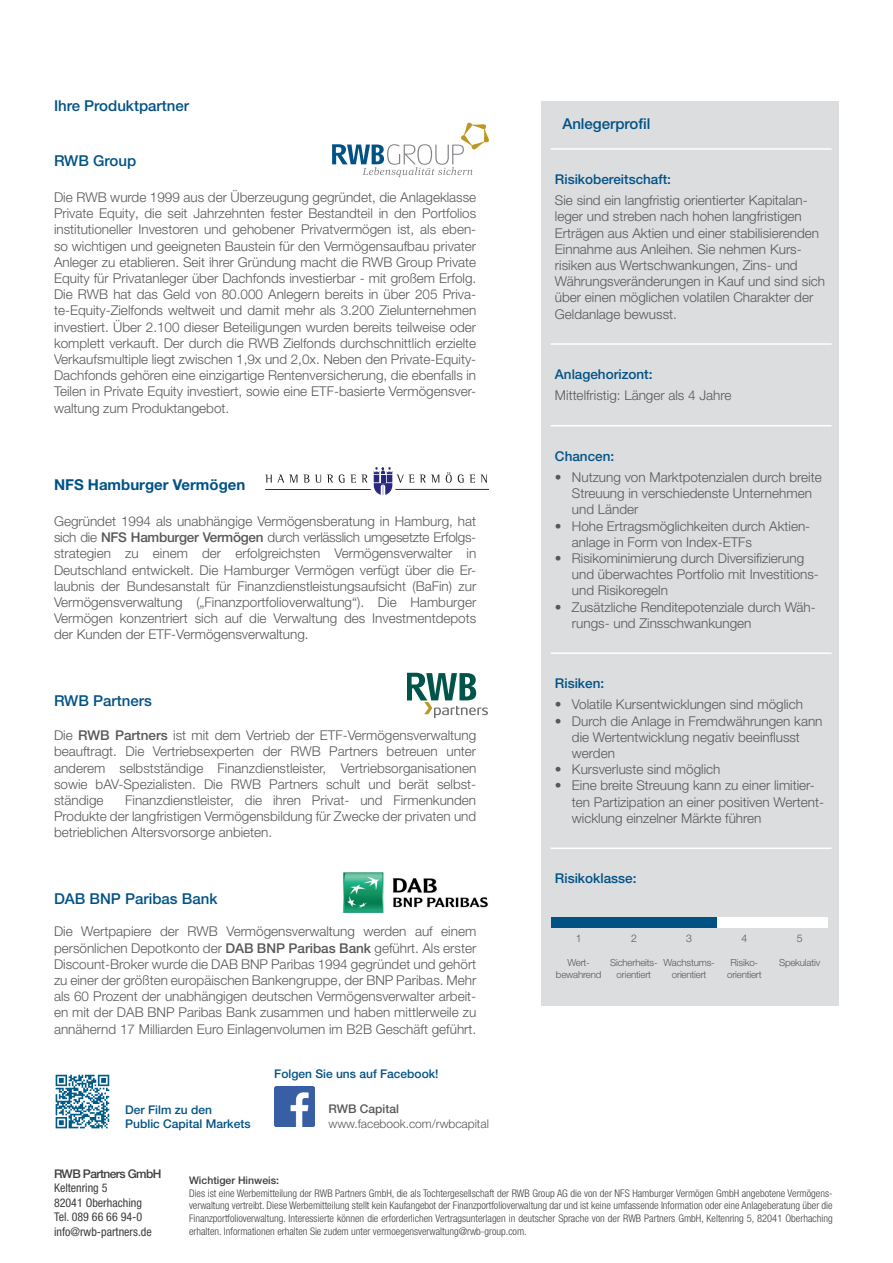
<style>
.page{position:relative;width:893px;height:1263px;background:#fff}
.page>*{position:absolute;margin:0;border:0;box-sizing:border-box;transform-origin:0 0}
.t1{font:500 15px "Helvetica Neue LT Pro";color:#005285}
.t2{font:700 15px "Helvetica Neue LT Pro";color:#005285}
.t3{font:300 13.5px/16.2px "Helvetica Neue LT Pro";color:#57585a}
.t4{font:500 13.5px "Helvetica Neue LT Pro";color:#005285}
.t5{font:condensed 12px/14.4px "Helvetica Neue LT Pro";color:#3e3e3f}
.t6{font:500 12px/13.5px "Helvetica Neue LT Pro";color:#005285}
.t7{font:300 12px "Helvetica Neue LT Pro";color:#57585a}
.t8{font:500 12px "Helvetica Neue LT Pro";letter-spacing:-.05em;color:#3e3e3f}
.t9{font:500 12px "Helvetica Neue LT Pro";color:#57585a}
.t10{font:300 condensed 10.5px/12.6px "Helvetica Neue LT Pro";color:#3e3e3f;text-align:justify}
.t11{font:500 10.5px "Helvetica Neue LT Pro";color:#3e3e3f}
.t12{font:300 10.5px "Helvetica Neue LT Pro";color:#57585a}
.t13{font:300 9.75px/11.7px "Helvetica Neue LT Pro";letter-spacing:-.02em;color:#57585a;text-align:center}
.s1{font-weight:500}
</style>
<div class="page">
<div style="left:541px;top:101px;width:298px;height:905px;background:#dcdddf"></div>
<hr style="left:551px;top:148px;width:280px;height:2px;background:#fff">
<hr style="left:551px;top:343px;width:280px;height:2px;background:#fff">
<hr style="left:551px;top:425px;width:280px;height:1px;background:#fff">
<hr style="left:551px;top:652px;width:280px;height:2px;background:#fff">
<hr style="left:551px;top:847px;width:280px;height:2px;background:#fff">
<div style="left:551px;top:917px;width:276px;height:11px;background:#fff"></div>
<div style="left:551px;top:917px;width:166px;height:11px;background:#005285"></div>
<svg style="left:408px;top:673px;width:80px;height:45px"></svg>
<img style="left:343px;top:872px;width:145px;height:40px">
<svg style="left:332px;top:123px;width:157px;height:54px"></svg>
<hr style="left:265px;top:489px;width:106px;height:1px;background:#292780">
<hr style="left:395px;top:489px;width:94px;height:1px;background:#292780">
<svg style="left:265px;top:475px;width:7px;height:8px"></svg>
<svg style="left:278px;top:475px;width:19px;height:8px"></svg>
<svg style="left:304px;top:475px;width:5px;height:8px"></svg>
<svg style="left:315px;top:475px;width:6px;height:8px"></svg>
<svg style="left:327px;top:475px;width:6px;height:8px"></svg>
<svg style="left:339px;top:474px;width:5px;height:9px"></svg>
<svg style="left:351px;top:475px;width:16px;height:8px"></svg>
<svg style="left:420px;top:475px;width:19px;height:8px"></svg>
<svg style="left:446px;top:472px;width:6px;height:11px"></svg>
<svg style="left:458px;top:474px;width:29px;height:9px"></svg>
<svg style="left:373px;top:467px;width:41px;height:28px"></svg>
<svg style="left:55px;top:1074px;width:55px;height:55px"></svg>
<svg style="left:56px;top:1075px;width:53px;height:53px"></svg>
<img style="left:274px;top:1086px;width:40px;height:41px">
<p class="t1" style="left:54px;top:97px;width:137px">Ihre Produktpartner</p>
<p class="t1" style="left:54px;top:152px;width:84px">RWB Group</p>
<p class="t3" style="left:54px;top:189px;width:424px;text-align:justify">Die RWB wurde 1999 aus der Überzeugung gegründet, die Anlageklasse Private Equity, die seit Jahrzehnten fester Bestandteil in den Portfolios institutioneller Investoren und gehobener Privatvermögen ist, als eben&shy;so wichtigen und geeigneten Baustein für den Vermögensaufbau privater Anleger zu etablieren. Seit ihrer Gründung macht die RWB Group Private Equity für Privatanleger über Dachfonds investierbar - mit großem Erfolg.<br>Die RWB hat das Geld von 80.000 Anlegern bereits in über 205 Priva&shy;te-Equity-Zielfonds weltweit und damit mehr als 3.200 Zielunternehmen investiert. Über 2.100 dieser Beteiligungen wurden bereits teilweise oder komplett verkauft. Der durch die RWB Zielfonds durchschnittlich erzielte Verkaufsmultiple liegt zwischen 1,9x und 2,0x. Neben den Private-Equity-Dachfonds gehören eine einzigartige Rentenversicherung, die ebenfalls in Teilen in Private Equity investiert, sowie eine ETF-basierte Vermögensver&shy;waltung zum Produktangebot.</p>
<p class="t2" style="left:54px;top:475px;width:193px">NFS Hamburger Vermögen</p>
<p class="t3" style="left:54px;top:513px;width:424px;text-align:justify">Gegründet 1994 als unabhängige Vermögensberatung in Hamburg, hat sich die <span class="s1">NFS Hamburger Vermögen</span> durch verlässlich umgesetzte Erfolgs&shy;strategien zu einem der erfolgreichsten Vermögensverwalter in Deutschland entwickelt. Die Hamburger Vermögen verfügt über die Er&shy;laubnis der Bundesanstalt für Finanzdienstleistungsaufsicht (BaFin) zur Vermögensverwaltung („Finanzportfolioverwaltung“). Die Hamburger Vermögen konzentriert sich auf die Verwaltung des Investmentdepots der Kunden der ETF-Vermögensverwaltung.</p>
<p class="t1" style="left:54px;top:692px;width:99px">RWB Partners</p>
<p class="t3" style="left:54px;top:727px;width:424px;text-align:justify">Die <span class="s1">RWB Partners</span> ist mit dem Vertrieb der ETF-Vermögensverwaltung beauftragt. Die Vertriebsexperten der RWB Partners betreuen unter anderem selbstständige Finanzdienstleister, Vertriebsorganisationen sowie bAV-Spezialisten. Die RWB Partners schult und berät selbst&shy;ständige</p>
<p class="t3" style="left:54px;top:792px;width:424px;text-align:justify;text-indent:71px">Finanzdienstleister, die ihren Privat- und Firmenkunden Produkte der langfristigen Vermögensbildung für Zwecke der privaten und betrieblichen Altersvorsorge anbieten.</p>
<p class="t1" style="left:54px;top:890px;width:165px">DAB BNP Paribas Bank</p>
<p class="t3" style="left:54px;top:923px;width:424px;text-align:justify">Die Wertpapiere der RWB Vermögensverwaltung werden auf einem persönlichen Depotkonto der <span class="s1">DAB BNP Paribas Bank</span> geführt. Als erster Discount-Broker wurde die DAB BNP Paribas 1994 gegründet und gehört zu einer der größten europäischen Bankengruppe, der BNP Paribas. Mehr als 60 Prozent der unabhängigen deutschen Vermögensverwalter arbeit&shy;en mit der DAB BNP Paribas Bank zusammen und haben mittlerweile zu annähernd 17 Milliarden Euro Einlagenvolumen im B2B Geschäft geführt.</p>
<p class="t6" style="left:274px;top:1067px;width:166px">Folgen Sie uns auf Facebook!</p>
<p class="t6" style="left:125px;top:1103px;width:127px">Der Film zu den<br>Public Capital Markets</p>
<p class="t9" style="left:328px;top:1102px;width:72px">RWB Capital</p>
<p class="t7" style="left:328px;top:1116px;width:162px">www.facebook.com/rwbcapital</p>
<p class="t1" style="left:562px;top:114px;width:90px">Anlegerprofil</p>
<p class="t4" style="left:555px;top:171px;width:118px">Risikobereitschaft:</p>
<p class="t3" style="left:555px;top:192px;width:272px">Sie sind ein langfristig orientierter Kapitalan&shy;leger und streben nach hohen langfristigen Erträgen aus Aktien und einer stabilisierenden Einnahme aus Anleihen. Sie nehmen Kurs&shy;risiken aus Wertschwankungen, Zins- und Währungsveränderungen in Kauf und sind sich über einen möglichen volatilen Charakter der Geldanlage bewusst.</p>
<p class="t4" style="left:555px;top:366px;width:99px">Anlagehorizont:</p>
<p class="t3" style="left:555px;top:387px;width:178px">Mittelfristig: Länger als 4 Jahre</p>
<p class="t4" style="left:555px;top:448px;width:61px">Chancen:</p>
<p class="t3" style="left:572px;top:469px;width:251px;text-indent:-17px">• Nutzung von Marktpotenzialen durch breite<br>Streuung in verschiedenste Unternehmen und Länder</p>
<p class="t3" style="left:572px;top:517px;width:240px;text-indent:-17px">• Hohe Ertragsmöglichkeiten durch Aktien&shy;anlage in Form von Index-ETFs</p>
<p class="t3" style="left:572px;top:550px;width:249px;text-indent:-17px">• Risikominimierung durch Diversifizierung und überwachtes Portfolio mit Investitions&shy;und Risikoregeln</p>
<p class="t3" style="left:572px;top:598px;width:245px;text-indent:-17px">• Zusätzliche Renditepotenziale durch Wäh&shy;rungs- und Zinsschwankungen</p>
<p class="t4" style="left:555px;top:675px;width:51px">Risiken:</p>
<p class="t3" style="left:555px;top:696px;width:250px">• Volatile Kursentwicklungen sind möglich</p>
<p class="t3" style="left:572px;top:712px;width:252px;text-indent:-17px">• Durch die Anlage in Fremdwährungen kann die Wertentwicklung negativ beeinflusst werden</p>
<p class="t3" style="left:555px;top:761px;width:167px">• Kursverluste sind möglich</p>
<p class="t3" style="left:572px;top:777px;width:254px;text-indent:-17px">• Eine breite Streuung kann zu einer limitier&shy;ten Partizipation an einer positiven Wertent&shy;wicklung einzelner Märkte führen</p>
<p class="t4" style="left:555px;top:870px;width:83px">Risikoklasse:</p>
<p class="t12" style="left:576px;top:931px;width:7px">1</p>
<p class="t13" style="left:556px;top:956px;width:47px">Wert&shy;bewahrend</p>
<p class="t12" style="left:631px;top:931px;width:7px">2</p>
<p class="t13" style="left:610px;top:956px;width:49px">Sicherheits&shy;orientiert</p>
<p class="t12" style="left:686px;top:931px;width:7px">3</p>
<p class="t13" style="left:663px;top:956px;width:53px">Wachstums&shy;orientiert</p>
<p class="t12" style="left:741px;top:931px;width:7px">4</p>
<p class="t13" style="left:727px;top:956px;width:36px">Risiko&shy;orientiert</p>
<p class="t12" style="left:797px;top:931px;width:7px">5</p>
<p class="t13" style="left:779px;top:956px;width:43px">Spekulativ</p>
<p class="t8" style="left:54px;top:1166px;width:109px">RWB Partners GmbH</p>
<p class="t5" style="left:54px;top:1181px;width:99px">Keltenring 5<br>82041 Oberhaching<br>Tel. 089 66 66 94-0 info@rwb-partners.de</p>
<p class="t11" style="left:189px;top:1174px;width:92px">Wichtiger Hinweis:</p>
<p class="t10" style="left:189px;top:1186px;width:645px">Dies ist eine Werbemitteilung der RWB Partners GmbH, die als Tochtergesellschaft der RWB Group AG die von der NFS Hamburger Vermögen GmbH angebotene Vermögens&shy;verwaltung vertreibt. Diese Werbemitteilung stellt kein Kaufangebot der Finanzportfolioverwaltung dar und ist keine umfassende Information oder eine Anlageberatung über die Finanzportfolioverwaltung. Interessierte können die erforderlichen Vertragsunterlagen in deutscher Sprache von der RWB Partners GmbH, Keltenring 5, 82041 Oberhaching erhalten. Informationen erhalten Sie zudem unter vermoegensverwaltung@rwb-group.com.</p>
</div>
